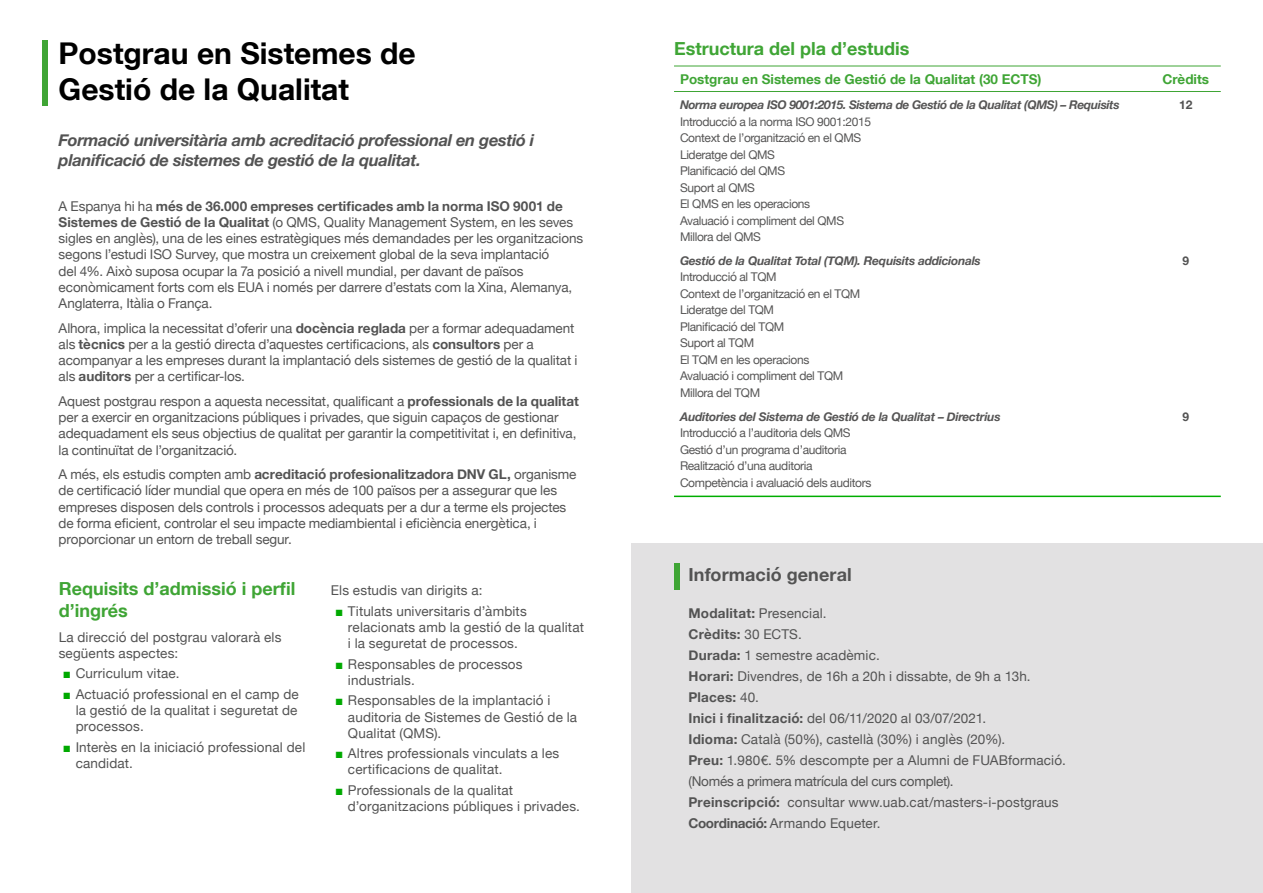
<style>
.page{position:relative;width:1263px;height:893px;background:#fff}
.page>*{position:absolute;margin:0;border:0;box-sizing:border-box;transform-origin:0 0}
.t1{font:700 30px/36px "Helvetica Neue LT Com";color:#000}
.t2{font:700 18px/21.6px "Helvetica Neue LT Com";color:#3fa535}
.t3{font:700 18px "Helvetica Neue";letter-spacing:.005em;color:#535353}
.t4{font:italic 700 16.5px/19.8px "Helvetica Neue";letter-spacing:-.02em;color:#535353}
.t5{font:13.5px/16.2px "Helvetica Neue";letter-spacing:-.005em;color:#535353}
.t6{font:700 13.5px "Helvetica Neue LT Com";color:#3fa535}
.t7{font:12px/16.5px "Helvetica Neue";letter-spacing:-.03em;color:#565555}
.t8{font:italic 700 12px "Helvetica Neue";letter-spacing:-.02em;color:#565555}
.t9{font:700 12px "Helvetica Neue";color:#535353}
.s1{font-weight:700}
.s2{font-family:"Arial";color:#00a900}
</style>
<div class="page">
<div style="left:43px;top:40px;width:5px;height:66px;background:#3fa535"></div>
<div style="left:631px;top:543px;width:632px;height:350px;background:#e2e1e2"></div>
<div style="left:674px;top:563px;width:5px;height:27px;background:#3fa535"></div>
<hr style="left:674px;top:496px;width:477px;height:1px;background:#00ad00">
<hr style="left:1151px;top:496px;width:70px;height:1px;background:#00ad00">
<hr style="left:674px;top:66px;width:477px;height:1px;background:#3fa535">
<hr style="left:1151px;top:66px;width:70px;height:1px;background:#3fa535">
<hr style="left:674px;top:91px;width:477px;height:1px;background:#3fa535">
<hr style="left:1151px;top:91px;width:70px;height:1px;background:#3fa535">
<h1 class="t1" style="left:59px;top:34px;width:359px">Postgrau en Sistemes de<br>Gestió de la Qualitat</h1>
<p class="t4" style="left:59px;top:130px;width:477px">Formació universitària amb acreditació professional en gestió i planificació de sistemes de gestió de la qualitat.</p>
<p class="t5" style="left:59px;top:199px;width:526px">A Espanya hi ha <span class="s1">més de 36.000 empreses certificades amb la norma ISO 9001 de Sistemes de Gestió de la Qualitat</span> (o QMS, Quality Management System, en les seves sigles en anglès), una de les eines estratègiques més demandades per les organitzacions segons l’estudi ISO Survey, que mostra un creixement global de la seva implantació<br>del 4%. Això suposa ocupar la 7a posició a nivell mundial, per davant de països econòmicament forts com els EUA i només per darrere d’estats com la Xina, Alemanya, Anglaterra, Itàlia o França.</p>
<p class="t5" style="left:59px;top:321px;width:520px">Alhora, implica la necessitat d’oferir una <span class="s1">docència reglada</span> per a formar adequadament als <span class="s1">tècnics</span> per a la gestió directa d’aquestes certificacions, als <span class="s1">consultors</span> per a acompanyar a les empreses durant la implantació dels sistemes de gestió de la qualitat i als <span class="s1">auditors</span> per a certificar-los.</p>
<p class="t5" style="left:59px;top:394px;width:522px">Aquest postgrau respon a aquesta necessitat, qualificant a <span class="s1">professionals de la qualitat </span>per a exercir en organitzacions públiques i privades, que siguin capaços de gestionar adequadament els seus objectius de qualitat per garantir la competitivitat i, en definitiva, la continuïtat de l’organització.</p>
<p class="t5" style="left:59px;top:467px;width:519px">A més, els estudis compten amb <span class="s1">acreditació profesionalitzadora DNV GL,</span> organisme de certificació líder mundial que opera en més de 100 països per a assegurar que les empreses disposen dels controls i processos adequats per a dur a terme els projectes de forma eficient, controlar el seu impacte mediambiental i eficiència energètica, i proporcionar un entorn de treball segur.</p>
<h2 class="t2" style="left:59px;top:578px;width:238px">Requisits d’admissió i perfil d’ingrés</h2>
<p class="t5" style="left:59px;top:630px;width:224px">La direcció del postgrau valorarà els següents aspectes:</p>
<p class="t5" style="left:63px;top:666px;width:118px"><span class="s2">■</span> Curriculum vitae.</p>
<p class="t5" style="left:76px;top:687px;width:225px;text-align:justify;text-indent:-13px"><span class="s2">■</span> Actuació professional en el camp de la gestió de la qualitat i seguretat de processos.</p>
<p class="t5" style="left:76px;top:740px;width:231px;text-indent:-13px"><span class="s2">■</span> Interès en la iniciació professional del candidat.</p>
<p class="t5" style="left:331px;top:583px;width:153px">Els estudis van dirigits a:</p>
<p class="t5" style="left:348px;top:604px;width:237px;text-indent:-13px"><span class="s2">■</span> Titulats universitaris d’àmbits relacionats amb la gestió de la qualitat i la seguretat de processos.</p>
<p class="t5" style="left:348px;top:657px;width:176px;text-indent:-13px"><span class="s2">■</span> Responsables de processos industrials.</p>
<p class="t5" style="left:348px;top:693px;width:231px;text-indent:-13px"><span class="s2">■</span> Responsables de la implantació i auditoria de Sistemes de Gestió de la<br>Qualitat (QMS).</p>
<p class="t5" style="left:348px;top:746px;width:213px;text-indent:-13px"><span class="s2">■</span> Altres professionals vinculats a les certificacions de qualitat.</p>
<p class="t5" style="left:348px;top:783px;width:234px;text-indent:-13px"><span class="s2">■</span> Professionals de la qualitat d’organitzacions públiques i privades.</p>
<h2 class="t2" style="left:674px;top:38px;width:237px">Estructura del pla d’estudis</h2>
<p class="t6" style="left:680px;top:70px;width:363px">Postgrau en Sistemes de Gestió de la Qualitat (30 ECTS)</p>
<p class="t6" style="left:1162px;top:70px;width:48px">Crèdits</p>
<p class="t8" style="left:680px;top:96px;width:441px">Norma europea ISO 9001:2015. Sistema de Gestió de la Qualitat (QMS) – Requisits</p>
<p class="t7" style="left:680px;top:114px;width:193px">Introducció a la norma ISO 9001:2015<br>Context de l’organització en el QMS<br>Lideratge del QMS<br>Planificació del QMS<br>Suport al QMS<br>El QMS en les operacions<br>Avaluació i compliment del QMS<br>Millora del QMS</p>
<p class="t9" style="left:1179px;top:96px;width:15px">12</p>
<p class="t8" style="left:680px;top:251px;width:302px">Gestió de la Qualitat Total (TQM). Requisits addicionals</p>
<p class="t7" style="left:680px;top:270px;width:182px">Introducció al TQM<br>Context de l’organització en el TQM<br>Lideratge del TQM<br>Planificació del TQM<br>Suport al TQM<br>El TQM en les operacions<br>Avaluació i compliment del TQM<br>Millora del TQM</p>
<p class="t8" style="left:680px;top:407px;width:322px">Auditories del Sistema de Gestió de la Qualitat – Directrius</p>
<p class="t7" style="left:680px;top:425px;width:193px">Introducció a l’auditoria dels QMS Gestió d’un programa d’auditoria Realització d’una auditoria Competència i avaluació dels auditors</p>
<h2 class="t3" style="left:688px;top:560px;width:165px">Informació general</h2>
<p class="t5" style="left:688px;top:603px;width:379px;line-height:21px"><span class="s1">Modalitat:</span> Presencial.<br><span class="s1">Crèdits:</span> 30 ECTS.<br><span class="s1">Durada:</span> 1 semestre acadèmic.<br><span class="s1">Horari:</span> Divendres, de 16h a 20h i dissabte, de 9h a 13h.<br><span class="s1">Places:</span> 40.<br><span class="s1">Inici i finalització:</span> del 06/11/2020 al 03/07/2021.<br><span class="s1">Idioma:</span> Català (50%), castellà (30%) i anglès (20%).<br><span class="s1">Preu:</span> 1.980€. 5% descompte per a Alumni de FUABformació. (Només a primera matrícula del curs complet).<br><span class="s1">Preinscripció:</span> consultar www.uab.cat/masters-i-postgraus <span class="s1">Coordinació:</span> Armando Equeter.</p>
<p class="t9" style="left:1182px;top:251px;width:8px">9</p>
<p class="t9" style="left:1182px;top:407px;width:8px">9</p>
</div>
